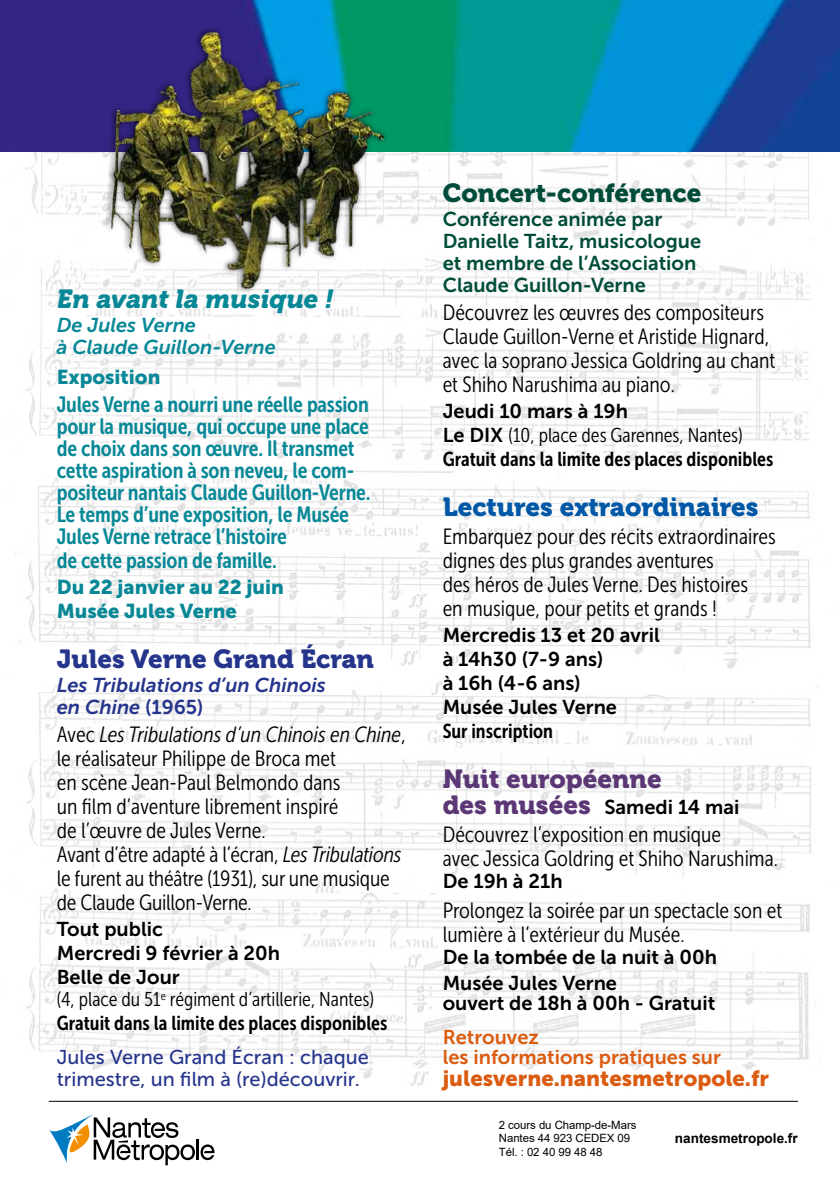
<style>
.page{position:relative;width:840px;height:1191px;background:#fff}
.page>*{position:absolute;margin:0;border:0;box-sizing:border-box;transform-origin:0 0}
.t1{font:26px "Museo 900";color:#0058a6}
.t2{font:26px "Museo 900";color:#26358c}
.t3{font:26px "Museo 900";color:#004c3a}
.t4{font:italic 26px "Museo 900";color:#088897}
.t5{font:26px "Museo 900";color:#5c3775}
.t6{font:22px/24px "Museo Sans Condensed 300";color:#000}
.t7{font:22px/22px "Museo Sans Condensed 700";letter-spacing:-.01em;color:#088897}
.t8{font:22px "Museo Sans 900";color:#db5c11}
.t9{font:20px/24px "Museo Sans 700";color:#000}
.t10{font:20px "Museo Sans Condensed 700";color:#000}
.t11{font:20px/22px "Museo Sans 700";color:#004c3a}
.t12{font:20px "Museo Sans Condensed 300";color:#000}
.t13{font:20px/22px "Museo Sans 500";color:#26358c}
.t14{font:20px/24px "Museo Sans 900";color:#088897}
.t15{font:italic 20px/22px "Museo Sans 700";color:#26358c}
.t16{font:20px/20px "Museo Sans 700";color:#db5c11}
.t17{font:italic 20px/22px "Museo Sans 700";color:#088897}
.t18{font:700 13.6px "Arial";color:#000}
.t19{font:11.4px/13.6px "Arial";letter-spacing:-.005em;color:#000}
.s1{font-style:normal}
.s2{font-style:italic}
.s3{font-family:"Museo Sans 700"}
.s4{font-family:"Museo 900";font-size:26px;color:#5c3775}
</style>
<div class="page">
<img style="left:12px;top:152px;width:807px;height:934px">
<img style="left:0;top:0;width:839px;height:152px">
<img style="left:95px;top:0;width:292px;height:362px">
<svg style="left:49px;top:1114px;width:165px;height:51px"></svg>
<hr style="left:49px;top:1101px;width:748px;height:1px;background:#000">
<p class="t4" style="left:57px;top:284px;width:278px">En avant la musique !</p>
<p class="t17" style="left:57px;top:314px;width:220px">De Jules Verne<br>à Claude Guillon-Verne</p>
<p class="t14" style="left:57px;top:365px;width:105px">Exposition</p>
<p class="t7" style="left:57px;top:393px;width:315px">Jules Verne a nourri une réelle passion pour la musique, qui occupe une place de choix dans son œuvre. Il transmet cette aspiration à son neveu, le com&shy;positeur nantais Claude Guillon-Verne.<br>Le temps d’une exposition, le Musée Jules Verne retrace l’histoire</p>
<p class="t7" style="left:57px;top:549px;width:221px">de cette passion de famille.</p>
<p class="t14" style="left:57px;top:575px;width:228px">Du 22 janvier au 22 juin<br>Musée Jules Verne</p>
<p class="t2" style="left:57px;top:644px;width:318px">Jules Verne Grand Écran</p>
<p class="t15" style="left:57px;top:674px;width:270px">Les Tribulations d’un Chinois en Chine <span class="s1">(1965)</span></p>
<p class="t6" style="left:57px;top:722px;width:350px">Avec <span class="s2">Les Tribulations d’un Chinois en Chine</span>, le réalisateur Philippe de Broca met<br>en scène Jean-Paul Belmondo dans<br>un film d’aventure librement inspiré<br>de l’œuvre de Jules Verne.<br>Avant d’être adapté à l’écran, <span class="s2">Les Tribulations </span>le furent au théâtre (1931), sur une musique de Claude Guillon-Verne.</p>
<p class="t9" style="left:57px;top:917px;width:225px">Tout public<br>Mercredi 9 février à 20h<br>Belle de Jour</p>
<p class="t12" style="left:57px;top:988px;width:318px">(4, place du 51<sup>e</sup> régiment d’artillerie, Nantes)</p>
<p class="t10" style="left:57px;top:1012px;width:332px">Gratuit dans la limite des places disponibles</p>
<p class="t13" style="left:57px;top:1046px;width:313px">Jules Verne Grand Écran : chaque trimestre, un film à (re)découvrir.</p>
<p class="t3" style="left:442px;top:178px;width:260px">Concert-conférence</p>
<p class="t11" style="left:442px;top:208px;width:260px">Conférence animée par<br>Danielle Taitz, musicologue et membre de l’Association<br>Claude Guillon-Verne</p>
<p class="t6" style="left:442px;top:300px;width:334px">Découvrez les œuvres des compositeurs Claude Guillon-Verne et Aristide Hignard, avec la soprano Jessica Goldring au chant et Shiho Narushima au piano.</p>
<p class="t9" style="left:442px;top:399px;width:187px">Jeudi 10 mars à 19h</p>
<p class="t12" style="left:442px;top:424px;width:301px"><span class="s3">Le DIX</span> (10, place des Garennes, Nantes)</p>
<p class="t10" style="left:442px;top:448px;width:332px">Gratuit dans la limite des places disponibles</p>
<p class="t1" style="left:442px;top:492px;width:317px">Lectures extraordinaires</p>
<p class="t6" style="left:442px;top:524px;width:334px">Embarquez pour des récits extraordinaires dignes des plus grandes aventures<br>des héros de Jules Verne. Des histoires<br>en musique, pour petits et grands !</p>
<p class="t9" style="left:442px;top:623px;width:218px">Mercredis 13 et 20 avril à 14h30 (7-9 ans)<br>à 16h (4-6 ans)<br>Musée Jules Verne</p>
<p class="t10" style="left:442px;top:720px;width:112px">Sur inscription</p>
<p class="t5" style="left:442px;top:764px;width:220px">Nuit européenne</p>
<p class="t9" style="left:442px;top:795px;width:298px"><span class="s4">des musées</span> Samedi 14 mai</p>
<p class="t6" style="left:442px;top:822px;width:336px">Découvrez l’exposition en musique<br>avec Jessica Goldring et Shiho Narushima.</p>
<p class="t9" style="left:442px;top:869px;width:121px">De 19h à 21h</p>
<p class="t6" style="left:442px;top:898px;width:341px">Prolongez la soirée par un spectacle son et lumière à l’extérieur du Musée.</p>
<p class="t9" style="left:442px;top:944px;width:276px;line-height:26px">De la tombée de la nuit à 00h<br>Musée Jules Verne</p>
<p class="t9" style="left:442px;top:991px;width:274px">ouvert de 18h à 00h - Gratuit</p>
<p class="t16" style="left:442px;top:1027px;width:280px">Retrouvez<br>les informations pratiques sur</p>
<p class="t8" style="left:442px;top:1066px;width:328px">julesverne.nantesmetropole.fr</p>
<p class="t19" style="left:498px;top:1117px;width:139px">2 cours du Champ-de-Mars<br>Nantes 44 923 CEDEX 09<br>Tél. : 02 40 99 48 48</p>
<p class="t18" style="left:674px;top:1128px;width:124px">nantesmetropole.fr</p>
</div>
